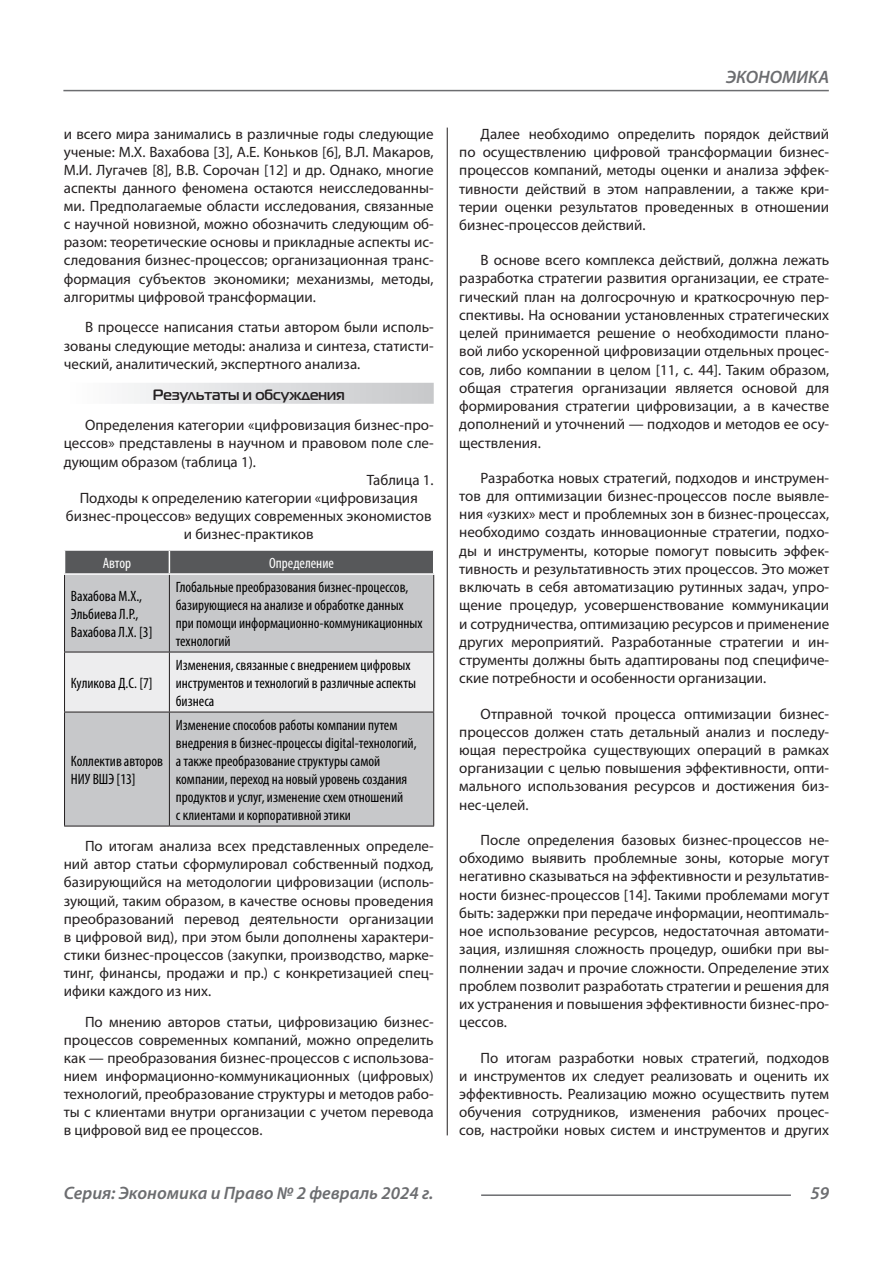
<style>
.page{position:relative;width:893px;height:1263px;background:#fff}
.page>*{position:absolute;margin:0;border:0;box-sizing:border-box;transform-origin:0 0}
.t1{font:italic 600 18px "Myriad Pro";color:#6c6d70}
.Статья_текст{font:15px/18.3px "Myriad Pro";color:#231f20;text-align:justify}
.Таблица_Строка{font:condensed 15px/18px "Myriad Pro";color:#000}
.Статья_подзаголовок{font:700 15px "Magistral C";color:#231f20}
.Таблица_Строка-2{font:condensed 15px "Myriad Pro";color:#fff}
</style>
<div class="page">
<hr style="left:447px;top:128px;width:1px;height:1007px;background:#231f20">
<hr style="left:63px;top:90px;width:766px;height:1px;background:#6c6d70">
<hr style="left:481px;top:1194px;width:310px;height:2px;background:#6c6d70">
<div style="left:64px;top:383px;width:370px;height:21px;background:linear-gradient(to right,#fefeff,#c6c8ca)"></div>
<div style="left:65px;top:575px;width:368px;height:251px;background:#c7c8ca"></div>
<div style="left:65px;top:653px;width:368px;height:59px;background:#ededee"></div>
<hr style="left:64px;top:652px;width:105px;height:1px;background:#231f20">
<hr style="left:169px;top:652px;width:265px;height:1px;background:#231f20">
<hr style="left:64px;top:712px;width:105px;height:1px;background:#231f20">
<hr style="left:169px;top:712px;width:265px;height:1px;background:#231f20">
<hr style="left:64px;top:826px;width:105px;height:1px;background:#231f20">
<hr style="left:169px;top:826px;width:265px;height:1px;background:#231f20">
<hr style="left:64px;top:575px;width:1px;height:77px;background:#231f20">
<hr style="left:64px;top:652px;width:1px;height:60px;background:#231f20">
<hr style="left:64px;top:712px;width:1px;height:114px;background:#231f20">
<hr style="left:169px;top:575px;width:1px;height:77px;background:#231f20">
<hr style="left:433px;top:575px;width:1px;height:77px;background:#231f20">
<hr style="left:169px;top:652px;width:1px;height:60px;background:#231f20">
<hr style="left:433px;top:652px;width:1px;height:60px;background:#231f20">
<hr style="left:169px;top:712px;width:1px;height:114px;background:#231f20">
<hr style="left:433px;top:712px;width:1px;height:114px;background:#231f20">
<div style="left:64px;top:550px;width:370px;height:23px;background:#57585a"></div>
<p class="Статья_текст" style="left:64px;top:124px;width:371px">и всего мира занимались в различные годы следующие ученые: М.Х. Вахабова [3], А.Е. Коньков [6], В.Л. Макаров, М.И. Лугачев [8], В.В. Сорочан [12] и др. Однако, многие аспекты данного феномена остаются неисследованны&shy;ми. Предполагаемые области исследования, связанные с научной новизной, можно обозначить следующим об&shy;разом: теоретические основы и прикладные аспекты ис&shy;следования бизнес-процессов; организационная транс&shy;формация субъектов экономики; механизмы, методы, алгоритмы цифровой трансформации.</p>
<p class="Статья_текст" style="left:64px;top:318px;width:371px;text-indent:21px">В процессе написания статьи автором были исполь&shy;зованы следующие методы: анализа и синтеза, статисти&shy;ческий, аналитический, экспертного анализа.</p>
<p class="Статья_подзаголовок" style="left:153px;top:385px;width:193px">Результаты и обсуждения</p>
<p class="Статья_текст" style="left:64px;top:416px;width:371px;text-indent:21px">Определения категории «цифровизация бизнес-про&shy;цессов» представлены в научном и правовом поле сле&shy;дующим образом (таблица 1).</p>
<p class="Статья_текст" style="left:367px;top:470px;width:68px">Таблица 1.</p>
<p class="Статья_текст" style="left:66px;top:488px;width:367px;text-align:center">Подходы к определению категории «цифровизация бизнес-процессов» ведущих современных экономистов и бизнес-практиков</p>
<p class="Таблица_Строка-2" style="left:103px;top:554px;width:30px">Автор</p>
<p class="Таблица_Строка-2" style="left:269px;top:554px;width:66px">Определение</p>
<p class="Таблица_Строка" style="left:71px;top:586px;width:83px">Вахабова М.Х.,<br>Эльбиева Л.Р.,<br>Вахабова Л.Х. [3]</p>
<p class="Таблица_Строка" style="left:176px;top:577px;width:248px">Глобальные преобразования бизнес-процессов, базирующиеся на анализе и обработке данных при помощи информационно-коммуникационных технологий</p>
<p class="Таблица_Строка" style="left:71px;top:673px;width:83px">Куликова Д.С. [7]</p>
<p class="Таблица_Строка" style="left:176px;top:655px;width:242px">Изменения, связанные с внедрением цифровых инструментов и технологий в различные аспекты бизнеса</p>
<p class="Таблица_Строка" style="left:176px;top:715px;width:242px">Изменение способов работы компании путем внедрения в бизнес-процессы digital-технологий, а также преобразование структуры самой компании, переход на новый уровень создания продуктов и услуг, изменение схем отношений<br>с клиентами и корпоративной этики</p>
<p class="Статья_текст" style="left:64px;top:837px;width:371px;text-indent:21px">По итогам анализа всех представленных определе&shy;ний автор статьи сформулировал собственный подход, базирующийся на методологии цифровизации (исполь&shy;зующий, таким образом, в качестве основы проведения преобразований перевод деятельности организации в цифровой вид), при этом были дополнены характери&shy;стики бизнес-процессов (закупки, производство, марке&shy;тинг, финансы, продажи и пр.) с конкретизацией спец&shy;ифики каждого из них.</p>
<p class="Статья_текст" style="left:64px;top:1012px;width:371px;text-indent:21px">По мнению авторов статьи, цифровизацию бизнес&shy;процессов современных компаний, можно определить как — преобразования бизнес-процессов с использова&shy;нием информационно-коммуникационных (цифровых) технологий, преобразование структуры и методов рабо&shy;ты с клиентами внутри организации с учетом перевода в цифровой вид ее процессов.</p>
<p class="Таблица_Строка" style="left:71px;top:751px;width:94px">Коллектив авторов<br>НИУ ВШЭ [13]</p>
<p class="t1" style="left:726px;top:66px;width:105px">ЭКОНОМИКА</p>
<p class="Статья_текст" style="left:459px;top:124px;width:371px;text-indent:21px">Далее необходимо определить порядок действий по осуществлению цифровой трансформации бизнес&shy;процессов компаний, методы оценки и анализа эффек&shy;тивности действий в этом направлении, а также кри&shy;терии оценки результатов проведенных в отношении бизнес-процессов действий.</p>
<p class="Статья_текст" style="left:459px;top:251px;width:371px;text-indent:21px">В основе всего комплекса действий, должна лежать разработка стратегии развития организации, ее страте&shy;гический план на долгосрочную и краткосрочную пер&shy;спективы. На основании установленных стратегических целей принимается решение о необходимости плано&shy;вой либо ускоренной цифровизации отдельных процес&shy;сов, либо компании в целом [11, с. 44]. Таким образом, общая стратегия организации является основой для формирования стратегии цифровизации, а в качестве дополнений и уточнений — подходов и методов ее осу&shy;ществления.</p>
<p class="Статья_текст" style="left:459px;top:468px;width:371px;text-indent:21px">Разработка новых стратегий, подходов и инструмен&shy;тов для оптимизации бизнес-процессов после выявле&shy;ния «узких» мест и проблемных зон в бизнес-процессах, необходимо создать инновационные стратегии, подхо&shy;ды и инструменты, которые помогут повысить эффек&shy;тивность и результативность этих процессов. Это может включать в себя автоматизацию рутинных задач, упро&shy;щение процедур, усовершенствование коммуникации и сотрудничества, оптимизацию ресурсов и применение других мероприятий. Разработанные стратегии и ин&shy;струменты должны быть адаптированы под специфиче&shy;ские потребности и особенности организации.</p>
<p class="Статья_текст" style="left:459px;top:704px;width:371px;text-indent:21px">Отправной точкой процесса оптимизации бизнес&shy;процессов должен стать детальный анализ и последу&shy;ющая перестройка существующих операций в рамках организации с целью повышения эффективности, опти&shy;мального использования ресурсов и достижения биз&shy;нес-целей.</p>
<p class="Статья_текст" style="left:459px;top:830px;width:371px;text-indent:21px">После определения базовых бизнес-процессов не&shy;обходимо выявить проблемные зоны, которые могут негативно сказываться на эффективности и результатив&shy;ности бизнес-процессов [14]. Такими проблемами могут быть: задержки при передаче информации, неоптималь&shy;ное использование ресурсов, недостаточная автомати&shy;зация, излишняя сложность процедур, ошибки при вы&shy;полнении задач и прочие сложности. Определение этих проблем позволит разработать стратегии и решения для их устранения и повышения эффективности бизнес-про&shy;цессов.</p>
<p class="Статья_текст" style="left:459px;top:1048px;width:371px;text-indent:21px">По итогам разработки новых стратегий, подходов и инструментов их следует реализовать и оценить их эффективность. Реализацию можно осуществить путем обучения сотрудников, изменения рабочих процес&shy;сов, настройки новых систем и инструментов и других</p>
<p class="t1" style="left:64px;top:1182px;width:371px">Серия: Экономика и Право № 2 февраль 2024 г.</p>
<p class="t1" style="left:810px;top:1182px;width:20px">59</p>
</div>
